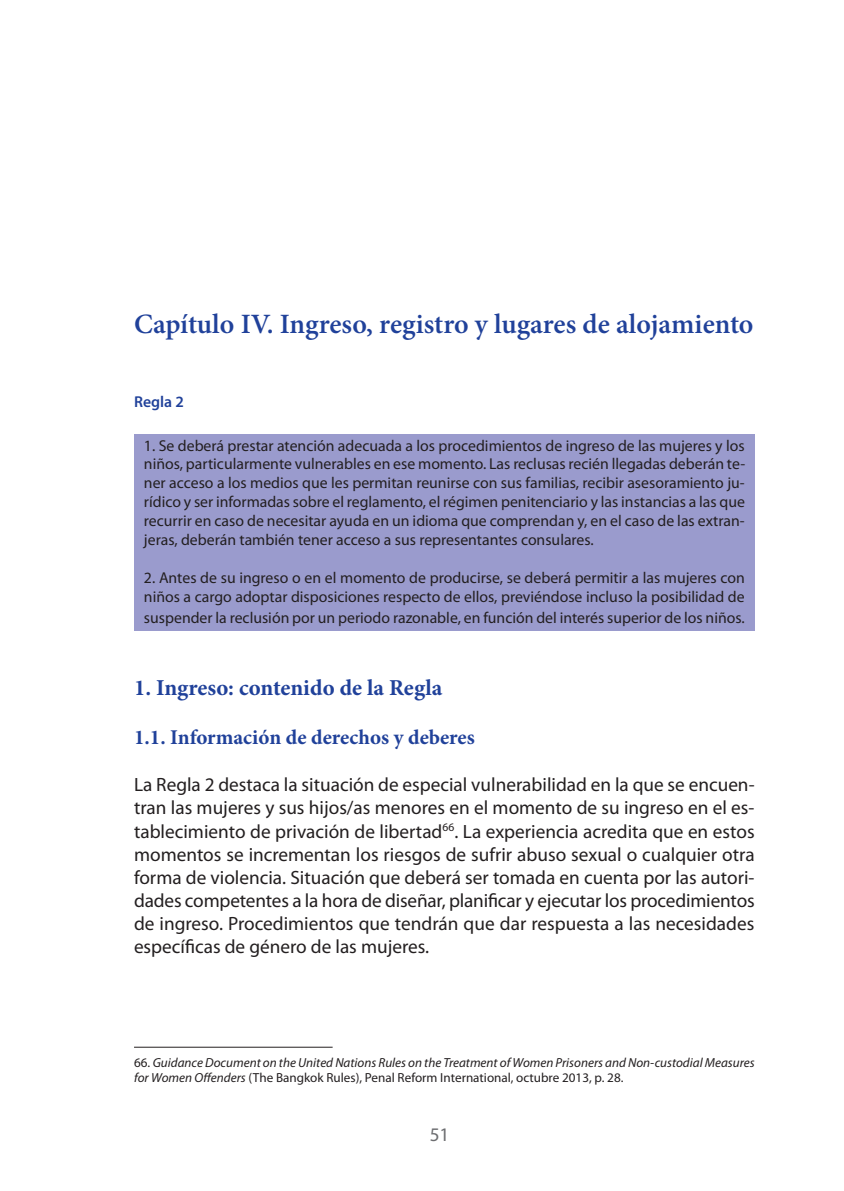
<style>
.page{position:relative;width:844px;height:1191px;background:#fff}
.page>*{position:absolute;margin:0;border:0;box-sizing:border-box;transform-origin:0 0}
.t1{font:600 28px "Minion Pro";color:#20419a}
.t2{font:700 22.75px "Minion Pro";color:#20419a}
.t3{font:700 21px "Minion Pro";color:#20419a}
.t4{font:19.25px/23.1px "Myriad Pro";color:#231f20;text-align:justify}
.t5{font:19.25px "Myriad Pro";color:#6c6d70}
.t6{font:15.75px/18.9px "Myriad Pro";color:#231f20;text-align:justify}
.t7{font:600 15.75px "Myriad Pro";color:#20419a}
.t8{font:italic 13.12px/15.8px "Myriad Pro";color:#231f20}
.s1{font-style:normal}
</style>
<div class="page">
<div style="left:134px;top:434px;width:620px;height:196px;background:#9a9bcd"></div>
<hr style="left:134px;top:1047px;width:198px;height:1px;background:#231f20">
<h1 class="t1" style="left:134px;top:305px;width:620px">Capítulo IV. Ingreso, registro y lugares de alojamiento</h1>
<p class="t7" style="left:134px;top:391px;width:51px">Regla 2</p>
<p class="t6" style="left:144px;top:435px;width:602px">1. Se deberá prestar atención adecuada a los procedimientos de ingreso de las mujeres y los niños, particularmente vulnerables en ese momento. Las reclusas recién llegadas deberán te&shy;ner acceso a los medios que les permitan reunirse con sus familias, recibir asesoramiento ju&shy;rídico y ser informadas sobre el reglamento, el régimen penitenciario y las instancias a las que recurrir en caso de necesitar ayuda en un idioma que comprendan y, en el caso de las extran&shy;jeras, deberán también tener acceso a sus representantes consulares.</p>
<p class="t6" style="left:144px;top:568px;width:602px">2. Antes de su ingreso o en el momento de producirse, se deberá permitir a las mujeres con niños a cargo adoptar disposiciones respecto de ellos, previéndose incluso la posibilidad de</p>
<p class="t6" style="left:144px;top:608px;width:602px">suspender la reclusión por un periodo razonable, en función del interés superior de los niños.</p>
<h2 class="t2" style="left:134px;top:671px;width:310px">1. Ingreso: contenido de la Regla</h2>
<h3 class="t3" style="left:134px;top:722px;width:342px">1.1. Información de derechos y deberes</h3>
<p class="t4" style="left:134px;top:773px;width:622px">La Regla 2 destaca la situación de especial vulnerabilidad en la que se encuen&shy;tran las mujeres y sus hijos/as menores en el momento de su ingreso en el es&shy;tablecimiento de privación de libertad<sup>66</sup>. La experiencia acredita que en estos momentos se incrementan los riesgos de sufrir abuso sexual o cualquier otra forma de violencia. Situación que deberá ser tomada en cuenta por las autori&shy;dades competentes a la hora de diseñar, planificar y ejecutar los procedimientos de ingreso. Procedimientos que tendrán que dar respuesta a las necesidades específicas de género de las mujeres.</p>
<p class="t8" style="left:134px;top:1054px;width:622px"><span class="s1">66.</span> Guidance Document on the United Nations Rules on the Treatment of Women Prisoners and Non-custodial Measures for Women Offenders <span class="s1">(The Bangkok Rules), Penal Reform International, octubre 2013, p. 28.</span></p>
<p class="t5" style="left:429px;top:1122px;width:21px">51</p>
</div>
